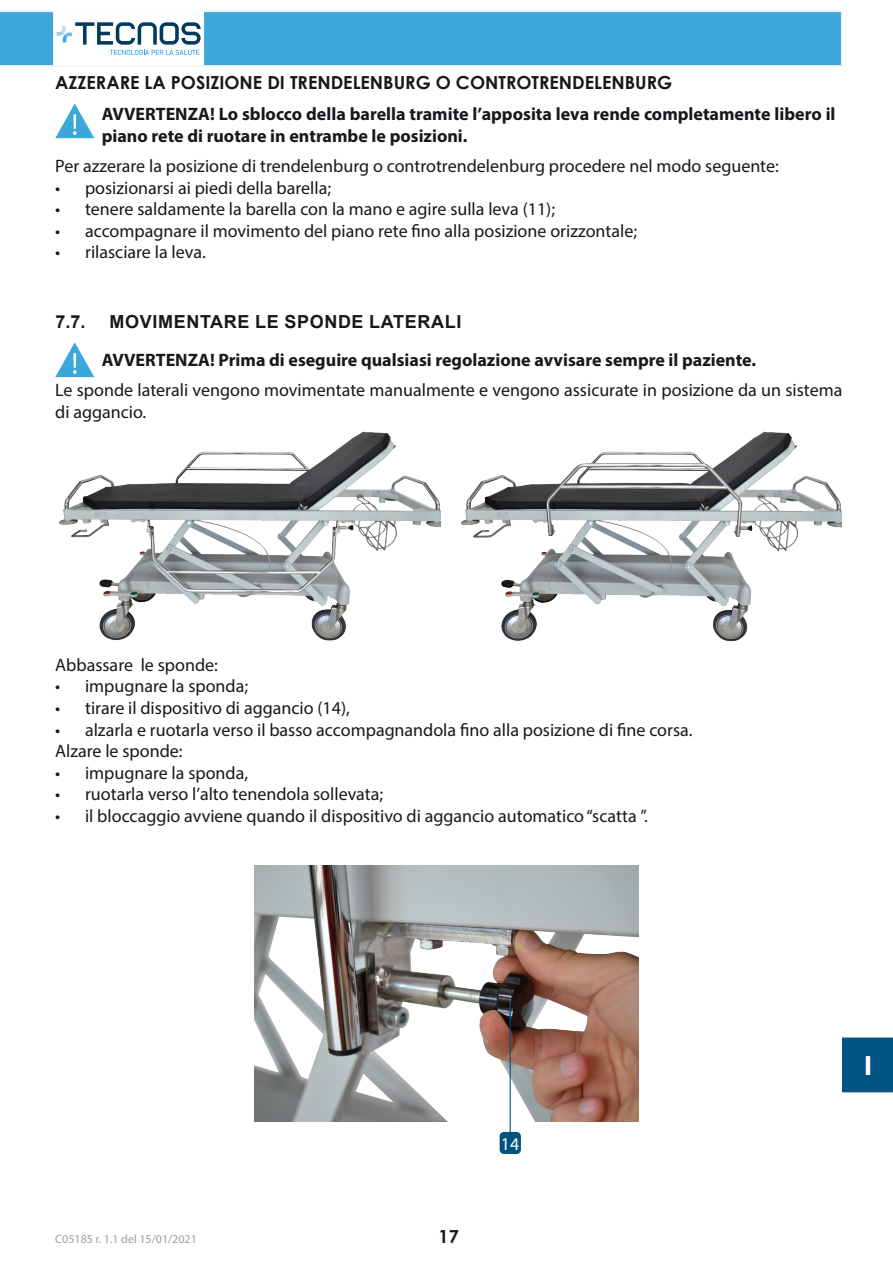
<style>
.page{position:relative;width:893px;height:1263px;background:#fff}
.page>*{position:absolute;margin:0;border:0;box-sizing:border-box;transform-origin:0 0}
.t1{font:700 28.05px "Myriad Pro";color:#fff}
.t2{font:18px/21.6px "Myriad Pro";color:#1a171c}
.t3{font:700 18px/21.6px "Myriad Pro";color:#1a171c}
.t4{font:700 18px "Century Gothic";color:#1a171c}
.t5{font:700 18px "Arial";letter-spacing:.035em;color:#1a171c}
.t6{font:18px "Myriad Pro";color:#fff}
.t7{font:12px "Myriad Pro";color:#9d9ea0}
</style>
<div class="page">
<svg style="left:0;top:11px;width:842px;height:56px;background:#48acdc"></svg>
<div style="left:842px;top:1037px;width:51px;height:55px;background:#005380;border:1px solid #005380"></div>
<div style="left:53px;top:11px;width:151px;height:55px;background:#fff"></div>
<svg style="left:57px;top:22px;width:144px;height:33px"></svg>
<img style="left:59px;top:431px;width:381px;height:210px">
<img style="left:254px;top:865px;width:385px;height:257px">
<img style="left:461px;top:431px;width:381px;height:211px">
<svg style="left:55px;top:103px;width:39px;height:35px"></svg>
<svg style="left:55px;top:342px;width:39px;height:35px"></svg>
<div style="left:500px;top:1132px;width:21px;height:22px;background:#005380;border-radius:4px"></div>
<hr style="left:510px;top:1001px;width:1px;height:132px;background:#005380">
<p class="t4" style="left:55px;top:69px;width:619px">AZZERARE LA POSIZIONE DI TRENDELENBURG O CONTROTRENDELENBURG</p>
<p class="t3" style="left:102px;top:103px;width:735px">AVVERTENZA! Lo sblocco della barella tramite l’apposita leva rende completamente libero il piano rete di ruotare in entrambe le posizioni.</p>
<p class="t2" style="left:55px;top:155px;width:725px">Per azzerare la posizione di trendelenburg o controtrendelenburg procedere nel modo seguente:</p>
<p class="t2" style="left:55px;top:176px;width:277px">• posizionarsi ai piedi della barella;</p>
<p class="t2" style="left:55px;top:198px;width:501px">• tenere saldamente la barella con la mano e agire sulla leva (11);</p>
<p class="t2" style="left:55px;top:220px;width:583px">• accompagnare il movimento del piano rete fino alla posizione orizzontale;</p>
<p class="t2" style="left:55px;top:241px;width:152px">• rilasciare la leva.</p>
<p class="t5" style="left:56px;top:309px;width:32px">7.7.</p>
<p class="t5" style="left:110px;top:309px;width:353px">MOVIMENTARE LE SPONDE LATERALI</p>
<p class="t3" style="left:102px;top:348px;width:656px">AVVERTENZA! Prima di eseguire qualsiasi regolazione avvisare sempre il paziente.</p>
<p class="t2" style="left:55px;top:379px;width:789px">Le sponde laterali vengono movimentate manualmente e vengono assicurate in posizione da un sistema di aggancio.</p>
<p class="t2" style="left:55px;top:654px;width:164px">Abbassare le sponde:</p>
<p class="t2" style="left:55px;top:675px;width:194px">• impugnare la sponda;</p>
<p class="t2" style="left:55px;top:697px;width:296px">• tirare il dispositivo di aggancio (14),</p>
<p class="t2" style="left:55px;top:718px;width:639px">• alzarla e ruotarla verso il basso accompagnandola fino alla posizione di fine corsa.<br>Alzare le sponde:</p>
<p class="t2" style="left:55px;top:762px;width:194px">• impugnare la sponda,</p>
<p class="t2" style="left:55px;top:783px;width:329px">• ruotarla verso l’alto tenendola sollevata;</p>
<p class="t2" style="left:55px;top:805px;width:594px">• il bloccaggio avviene quando il dispositivo di aggancio automatico “scatta ”.</p>
<p class="t7" style="left:55px;top:1231px;width:143px">C05185 r. 1.1 del 15/01/2021</p>
<p class="t4" style="left:439px;top:1222px;width:22px">17</p>
<p class="t6" style="left:501px;top:1132px;width:20px">14</p>
<h1 class="t1" style="left:864px;top:1047px;width:9px">I</h1>
</div>
